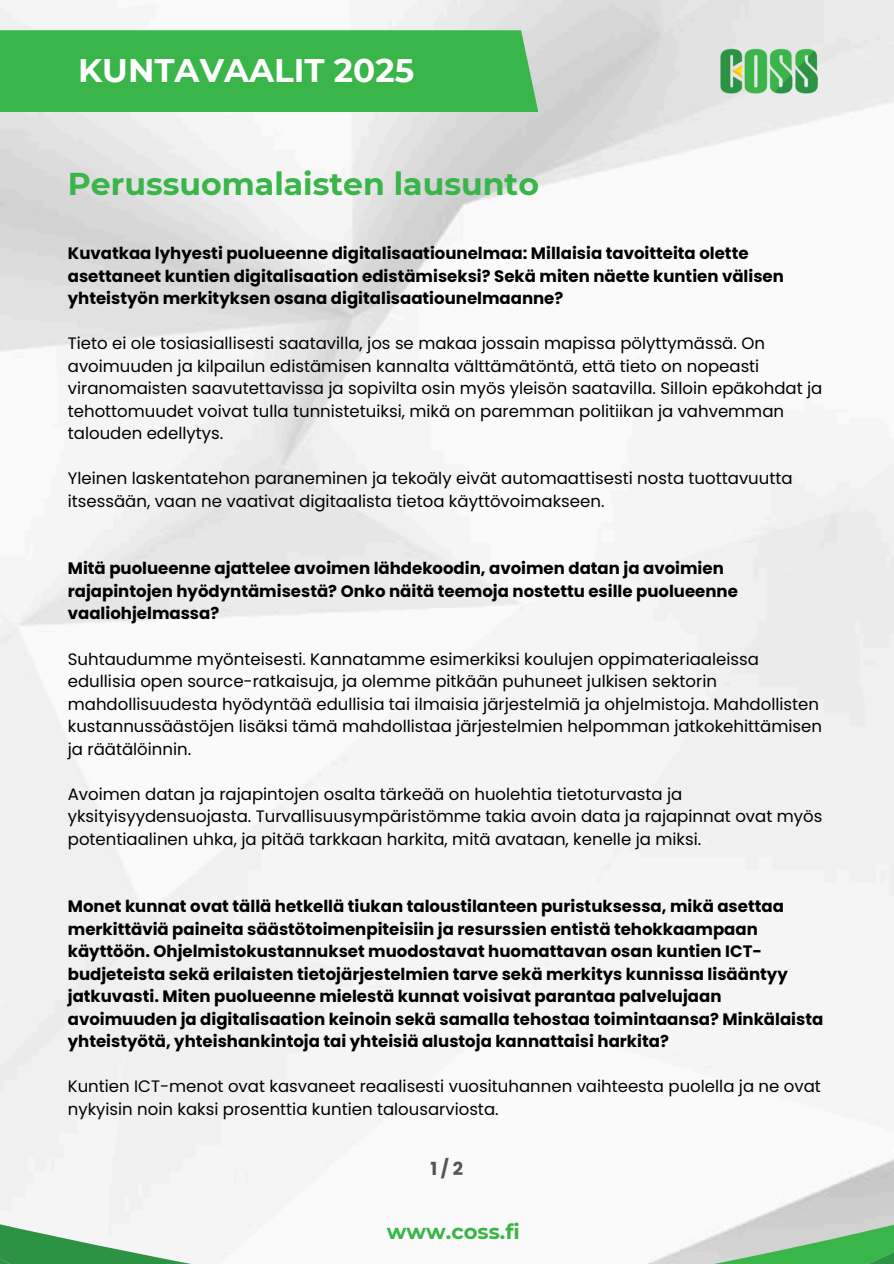
<style>
.page{position:relative;width:894px;height:1264px;background:#fff}
.page>*{position:absolute;margin:0;border:0;box-sizing:border-box;transform-origin:0 0}
.t1{font:700 32.7px "Montserrat";color:#fff}
.t2{font:700 31.5px "Montserrat";color:#39b54a}
.t3{font:700 21px "Montserrat";color:#39b54a}
.t4{font:700 18px "Poppins";color:#545454}
.t5{font:16.5px/22.5px "Poppins";color:#000}
.t6{font:700 16.5px/22.5px "Poppins";color:#000}
</style>
<div class="page">
<svg style="left:0;top:1204px;width:893px;height:59px"></svg>
<div style="left:0;top:30px;width:538px;height:82px;background:#39b54a"></div>
<img style="left:710px;top:36px;width:117px;height:70px">
<p class="t1" style="left:78px;top:50px;width:337px">KUNTAVAALIT 2025</p>
<h4 class="t2" style="left:68px;top:165px;width:472px">Perussuomalaisten lausunto</h4>
<p class="t6" style="left:68px;top:242px;width:717px">Kuvatkaa lyhyesti puolueenne digitalisaatiounelmaa: Millaisia tavoitteita olette asettaneet kuntien digitalisaation edistämiseksi? Sekä miten näette kuntien välisen yhteistyön merkityksen osana digitalisaatiounelmaanne?</p>
<h2 class="t5" style="left:68px;top:332px;width:756px">Tieto ei ole tosiasiallisesti saatavilla, jos se makaa jossain mapissa pölyttymässä. On avoimuuden ja kilpailun edistämisen kannalta välttämätöntä, että tieto on nopeasti viranomaisten saavutettavissa ja sopivilta osin myös yleisön saatavilla. Silloin epäkohdat ja tehottomuudet voivat tulla tunnistetuiksi, mikä on paremman politiikan ja vahvemman talouden edellytys.</h2>
<h4 class="t5" style="left:68px;top:467px;width:726px">Yleinen laskentatehon paraneminen ja tekoäly eivät automaattisesti nosta tuottavuutta itsessään, vaan ne vaativat digitaalista tietoa käyttövoimakseen.</h4>
<p class="t6" style="left:68px;top:557px;width:671px">Mitä puolueenne ajattelee avoimen lähdekoodin, avoimen datan ja avoimien rajapintojen hyödyntämisestä? Onko näitä teemoja nostettu esille puolueenne vaaliohjelmassa?</p>
<p class="t5" style="left:68px;top:647px;width:755px">Suhtaudumme myönteisesti. Kannatamme esimerkiksi koulujen oppimateriaaleissa edullisia open source-ratkaisuja, ja olemme pitkään puhuneet julkisen sektorin mahdollisuudesta hyödyntää edullisia tai ilmaisia järjestelmiä ja ohjelmistoja. Mahdollisten kustannussäästöjen lisäksi tämä mahdollistaa järjestelmien helpomman jatkokehittämisen ja räätälöinnin.</p>
<h4 class="t5" style="left:68px;top:782px;width:755px">Avoimen datan ja rajapintojen osalta tärkeää on huolehtia tietoturvasta ja yksityisyydensuojasta. Turvallisuusympäristömme takia avoin data ja rajapinnat ovat myös potentiaalinen uhka, ja pitää tarkkaan harkita, mitä avataan, kenelle ja miksi.</h4>
<p class="t6" style="left:68px;top:895px;width:756px">Monet kunnat ovat tällä hetkellä tiukan taloustilanteen puristuksessa, mikä asettaa merkittäviä paineita säästötoimenpiteisiin ja resurssien entistä tehokkaampaan käyttöön. Ohjelmistokustannukset muodostavat huomattavan osan kuntien ICT&shy;budjeteista sekä erilaisten tietojärjestelmien tarve sekä merkitys kunnissa lisääntyy jatkuvasti. Miten puolueenne mielestä kunnat voisivat parantaa palvelujaan avoimuuden ja digitalisaation keinoin sekä samalla tehostaa toimintaansa? Minkälaista yhteistyötä, yhteishankintoja tai yhteisiä alustoja kannattaisi harkita?</p>
<p class="t5" style="left:68px;top:1075px;width:754px">Kuntien ICT-menot ovat kasvaneet reaalisesti vuosituhannen vaihteesta puolella ja ne ovat nykyisin noin kaksi prosenttia kuntien talousarviosta.</p>
<p class="t4" style="left:430px;top:1156px;width:34px">1/2</p>
<h1 class="t3" style="left:387px;top:1218px;width:134px">www.coss.fi</h1>
</div>
